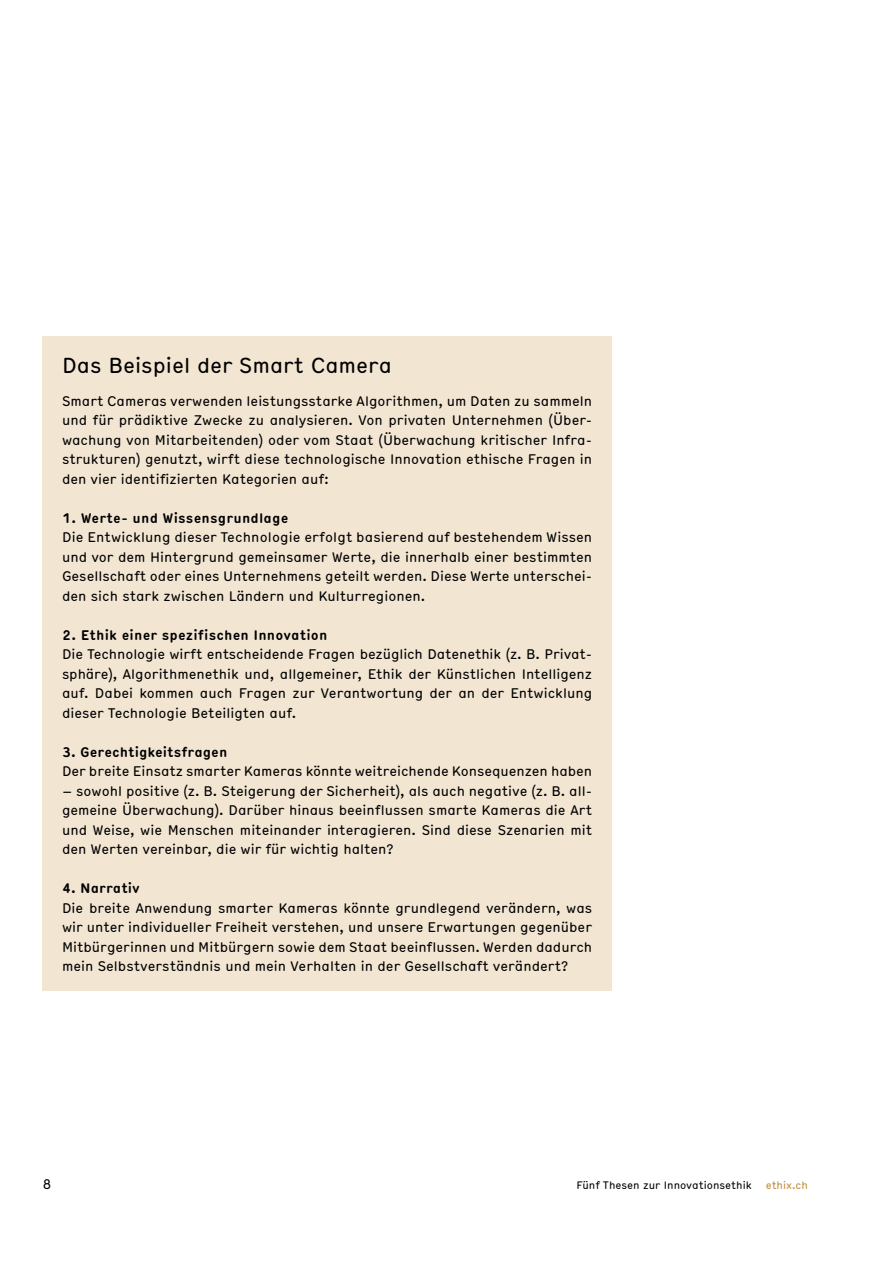
<style>
.page{position:relative;width:893px;height:1263px;background:#fff}
.page>*{position:absolute;margin:0;border:0;box-sizing:border-box;transform-origin:0 0}
.t1{font:condensed 21px "Hermes";color:#000}
.t2{font:condensed 13.5px/19.5px "Hermes";color:#000;text-align:justify}
.t3{font:700 condensed 13.5px "Hermes";letter-spacing:.01em;color:#000}
.t4{font:condensed 10.5px "Hermes";color:#000}
.t5{font:condensed 10.5px "Hermes";color:#c08b39}
</style>
<div class="page">
<div style="left:43px;top:337px;width:569px;height:654px;background:#f2e5d2"></div>
<h1 class="t1" style="left:62px;top:349px;width:331px">Das Beispiel der Smart Camera</h1>
<p class="t2" style="left:62px;top:390px;width:532px">Smart Cameras verwenden leistungsstarke Algorithmen, um Daten zu sammeln und für prädiktive Zwecke zu analysieren. Von privaten Unternehmen (Über&shy;wachung von Mitarbeitenden) oder vom Staat (Überwachung kritischer Infra&shy;strukturen) genutzt, wirft diese technologische Innovation ethische Fragen in den vier identifizierten Kategorien auf:</p>
<p class="t3" style="left:62px;top:508px;width:228px">1. Werte- und Wissensgrundlage</p>
<p class="t2" style="left:62px;top:527px;width:532px">Die Entwicklung dieser Technologie erfolgt basierend auf bestehendem Wissen und vor dem Hintergrund gemeinsamer Werte, die innerhalb einer bestimmten Gesellschaft oder eines Unternehmens geteilt werden. Diese Werte unterschei&shy;den sich stark zwischen Ländern und Kulturregionen.</p>
<p class="t3" style="left:62px;top:625px;width:267px">2. Ethik einer spezifischen Innovation</p>
<p class="t2" style="left:62px;top:644px;width:532px">Die Technologie wirft entscheidende Fragen bezüglich Datenethik (z. B. Privat&shy;sphäre), Algorithmenethik und, allgemeiner, Ethik der Künstlichen Intelligenz auf. Dabei kommen auch Fragen zur Verantwortung der an der Entwicklung dieser Technologie Beteiligten auf.</p>
<p class="t3" style="left:62px;top:742px;width:167px">3. Gerechtigkeitsfragen</p>
<p class="t2" style="left:62px;top:761px;width:532px">Der breite Einsatz smarter Kameras könnte weitreichende Konsequenzen haben</p>
<p class="t2" style="left:62px;top:780px;width:532px">– sowohl positive (z. B. Steigerung der Sicherheit), als auch negative (z. B. all&shy;gemeine Überwachung). Darüber hinaus beeinflussen smarte Kameras die Art und Weise, wie Menschen miteinander interagieren. Sind diese Szenarien mit den Werten vereinbar, die wir für wichtig halten?</p>
<p class="t3" style="left:62px;top:878px;width:79px">4. Narrativ</p>
<p class="t2" style="left:62px;top:897px;width:532px">Die breite Anwendung smarter Kameras könnte grundlegend verändern, was wir unter individueller Freiheit verstehen, und unsere Erwartungen gegenüber Mitbürgerinnen und Mitbürgern sowie dem Staat beeinflussen. Werden dadurch mein Selbstverständnis und mein Verhalten in der Gesellschaft verändert?</p>
<p class="t2" style="left:43px;top:1173px;width:11px">8</p>
<p class="t4" style="left:576px;top:1177px;width:177px">Fünf Thesen zur Innovationsethik</p>
<p class="t5" style="left:766px;top:1177px;width:44px">ethix.ch</p>
</div>
